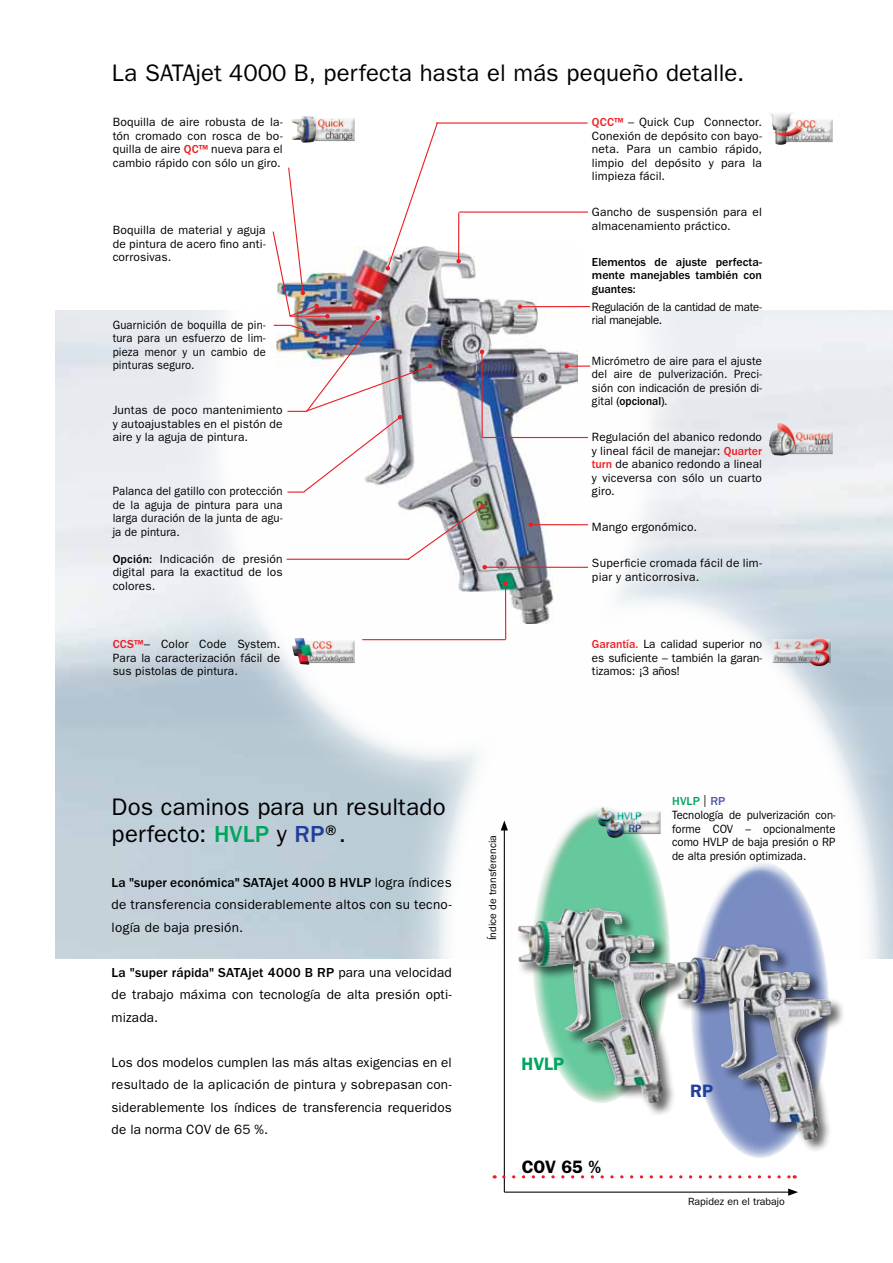
<style>
.page{position:relative;width:893px;height:1263px;background:#fff}
.page>*{position:absolute;margin:0;border:0;box-sizing:border-box;transform-origin:0 0}
.t1{font:24px/27px "ITC Franklin Gothic Std";letter-spacing:.005em;color:#000}
.t2{font:600 18px "ITC Franklin Gothic Std";color:#000}
.t3{font:600 18px "ITC Franklin Gothic Std";color:#00a65d}
.t4{font:600 18px "ITC Franklin Gothic Std";color:#21409a}
.t5{font:13.5px/22.5px "ITC Franklin Gothic Std";letter-spacing:.01em;color:#000;text-align:justify}
.t6{font:12px/13.5px "ITC Franklin Gothic Std";letter-spacing:.01em;color:#000;text-align:justify}
.t7{font:12px/13.5px "ITC Franklin Gothic Std";letter-spacing:.01em;color:#000;text-align:justify;scale:.95 1}
.t8{font:12px/13.5px "ITC Franklin Gothic Std";letter-spacing:.01em;color:#000;text-align:justify;scale:.94 1}
.t9{font:500 12px/13.5px "ITC Franklin Gothic Std";letter-spacing:-.005em;color:#000;text-align:justify}
.t10{font:12px/13.5px "ITC Franklin Gothic Std";letter-spacing:-.015em;color:#000;scale:.95 1}
.t11{font:10.5px "ITC Franklin Gothic Std";color:#000}
.s1{font-weight:500;color:#ed1d24}
.s2{font-weight:500}
.s3{font-weight:500;color:#00a65d}
.s4{font-weight:500;color:#21409a}
.s5{font-weight:500;color:#4d5ba9}
</style>
<div class="page">
<svg style="left:397px;top:557px;width:496px;height:402px;background:#c6d4de"></svg>
<svg style="left:437px;top:595px;width:443px;height:597px"></svg>
<svg style="left:175px;top:310px;width:520px;height:491px"></svg>
<div style="left:214px;top:64px;width:441px;height:699px;background:#fff;border-radius:50%"></div>
<img style="left:286px;top:246px;width:291px;height:377px">
<div style="left:521px;top:804px;width:130px;height:268px;background:#fff"></div>
<svg style="left:542px;top:821px;width:139px;height:85px;fill:#66c99e"></svg>
<svg style="left:680px;top:859px;width:130px;height:84px"></svg>
<svg style="left:701px;top:876px;width:139px;height:283px"></svg>
<div style="left:516px;top:906px;width:174px;height:211px;background:#000;opacity:.6"></div>
<img style="left:518px;top:908px;width:129px;height:190px">
<hr style="left:504px;top:828px;width:1px;height:364px;background:#000">
<svg style="left:501px;top:820px;width:7px;height:10px"></svg>
<hr style="left:504px;top:1191px;width:286px;height:2px;background:#000">
<svg style="left:788px;top:1188px;width:10px;height:8px"></svg>
<svg style="left:504px;top:1175px;width:291px;height:3px"></svg>
<div style="left:675px;top:943px;width:170px;height:210px;background:#000;opacity:.6"></div>
<img style="left:677px;top:945px;width:126px;height:192px">
<div style="left:767px;top:111px;width:70px;height:38px;background:#000;opacity:.75"></div>
<div style="left:288px;top:116px;width:70px;height:31px;background:#000;opacity:.75"></div>
<img style="left:291px;top:669px;width:7px;height:2px">
<div style="left:290px;top:637px;width:68px;height:32px;background:#000;opacity:.75"></div>
<div style="left:766px;top:419px;width:70px;height:36px;background:#fff;opacity:.75"></div>
<div style="left:769px;top:429px;width:68px;height:31px;background:#000;opacity:.75"></div>
<img style="left:597px;top:800px;width:63px;height:3px">
<div style="left:593px;top:803px;width:70px;height:34px;background:#fff;opacity:.75"></div>
<div style="left:595px;top:805px;width:69px;height:37px;background:#000;opacity:.75"></div>
<hr style="left:287px;top:559px;width:122px;height:1px;background:#ed1d24">
<hr style="left:485px;top:567px;width:103px;height:1px;background:#ed1d24">
<svg style="left:406px;top:504px;width:81px;height:65px"></svg>
<hr style="left:531px;top:524px;width:57px;height:1px;background:#ed1d24">
<svg style="left:529px;top:522px;width:4px;height:5px"></svg>
<svg style="left:564px;top:364px;width:26px;height:4px"></svg>
<hr style="left:520px;top:306px;width:70px;height:1px;background:#ed1d24">
<svg style="left:518px;top:304px;width:4px;height:5px"></svg>
<hr style="left:481px;top:352px;width:2px;height:86px;background:#ed1d24">
<svg style="left:480px;top:350px;width:4px;height:4px"></svg>
<hr style="left:458px;top:212px;width:1px;height:49px;background:#ed1d24">
<svg style="left:456px;top:259px;width:5px;height:4px"></svg>
<hr style="left:483px;top:437px;width:105px;height:1px;background:#ed1d24">
<hr style="left:459px;top:211px;width:129px;height:2px;background:#ed1d24">
<img style="left:767px;top:630px;width:63px;height:42px">
<div style="left:768px;top:634px;width:65px;height:31px;background:#fff;opacity:.75"></div>
<div style="left:769px;top:637px;width:65px;height:33px;background:#000;opacity:.75"></div>
<hr style="left:505px;top:583px;width:1px;height:57px;background:#ed1d24">
<svg style="left:503px;top:581px;width:5px;height:5px"></svg>
<hr style="left:362px;top:639px;width:143px;height:1px;background:#ed1d24">
<hr style="left:436px;top:122px;width:152px;height:2px;background:#ed1d24">
<img style="left:272px;top:121px;width:167px;height:372px">
<h1 class="t1" style="left:112px;top:60px;width:634px">La SATAjet 4000 B, perfecta hasta el más pequeño detalle.</h1>
<p class="t6" style="left:113px;top:115px;width:172px">Boquilla de aire robusta de la&shy;tón cromado con rosca de bo&shy;quilla de aire <span class="s1">QC™</span> nueva para el cambio rápido con sólo un giro.</p>
<p class="t6" style="left:113px;top:223px;width:155px">Boquilla de material y aguja de pintura de acero fino anti&shy;corrosivas.</p>
<p class="t8" style="left:113px;top:318px;width:164px">Guarnición de boquilla de pin&shy;tura para un esfuerzo de lim&shy;pieza menor y un cambio de pinturas seguro.</p>
<p class="t6" style="left:113px;top:403px;width:172px">Juntas de poco mantenimiento y autoajustables en el pistón de aire y la aguja de pintura.</p>
<p class="t7" style="left:113px;top:484px;width:181px">Palanca del gatillo con protección de la aguja de pintura para una larga duración de la junta de agu&shy;ja de pintura.</p>
<p class="t6" style="left:113px;top:552px;width:172px"><span class="s2">Opción:</span> Indicación de presión digital para la exactitud de los colores.</p>
<p class="t6" style="left:113px;top:637px;width:169px"><span class="s1">CCS™</span>– Color Code System.<br>Para la caracterización fácil de sus pistolas de pintura.</p>
<p class="t6" style="left:592px;top:115px;width:172px"><span class="s1">QCC™</span> – Quick Cup Connector.<br>Conexión de depósito con bayo&shy;neta. Para un cambio rápido, limpio del depósito y para la limpieza fácil.</p>
<p class="t6" style="left:592px;top:205px;width:172px">Gancho de suspensión para el almacenamiento práctico.</p>
<p class="t9" style="left:592px;top:255px;width:172px">Elementos de ajuste perfecta&shy;mente manejables también con guantes:</p>
<p class="t10" style="left:592px;top:300px;width:181px">Regulación de la cantidad de mate&shy;rial manejable.</p>
<p class="t7" style="left:592px;top:354px;width:181px">Micrómetro de aire para el ajuste del aire de pulverización. Preci&shy;sión con indicación de presión di&shy;gital <span class="s2">(opcional)</span>.</p>
<p class="t6" style="left:592px;top:430px;width:172px">Regulación del abanico redondo y lineal fácil de manejar: <span class="s1">Quarter turn</span> de abanico redondo a lineal y viceversa con sólo un cuarto giro.</p>
<p class="t6" style="left:592px;top:520px;width:107px">Mango ergonómico.</p>
<p class="t6" style="left:592px;top:556px;width:172px">Superficie cromada fácil de lim&shy;piar y anticorrosiva.</p>
<p class="t6" style="left:592px;top:637px;width:172px"><span class="s1">Garantía.</span> La calidad superior no es suficiente – también la garan&shy;tizamos: ¡3 años!</p>
<h1 class="t1" style="left:112px;top:793px;width:336px">Dos caminos para un resultado perfecto: <span class="s3">HVLP</span> y <span class="s4">RP</span>®.</h1>
<p class="t5" style="left:112px;top:871px;width:342px"><span class="s2">La "super económica" SATAjet 4000 B HVLP</span> logra índices de transferencia considerablemente altos con su tecno&shy;logía de baja presión.</p>
<p class="t5" style="left:112px;top:961px;width:342px"><span class="s2">La "super rápida" SATAjet 4000 B RP</span> para una velocidad de trabajo máxima con tecnología de alta presión opti&shy;mizada.</p>
<p class="t5" style="left:112px;top:1051px;width:342px">Los dos modelos cumplen las más altas exigencias en el resultado de la aplicación de pintura y sobrepasan con&shy;siderablemente los índices de transferencia requeridos de la norma COV de 65 %.</p>
<p class="t11" style="left:487px;top:940px;width:107px;rotate:-90deg">Índice de transferencia</p>
<h2 class="t3" style="left:522px;top:1053px;width:44px">HVLP</h2>
<h2 class="t2" style="left:522px;top:1156px;width:81px">COV 65 %</h2>
<p class="t6" style="left:672px;top:795px;width:165px;text-align:left"><span class="s3">HVLP</span> | <span class="s5">RP<br></span>Tecnología de pulverización con&shy;forme COV – opcionalmente como HVLP de baja presión o RP de alta presión optimizada.</p>
<h2 class="t4" style="left:690px;top:1080px;width:25px">RP</h2>
<p class="t11" style="left:688px;top:1196px;width:98px">Rapidez en el trabajo</p>
</div>
